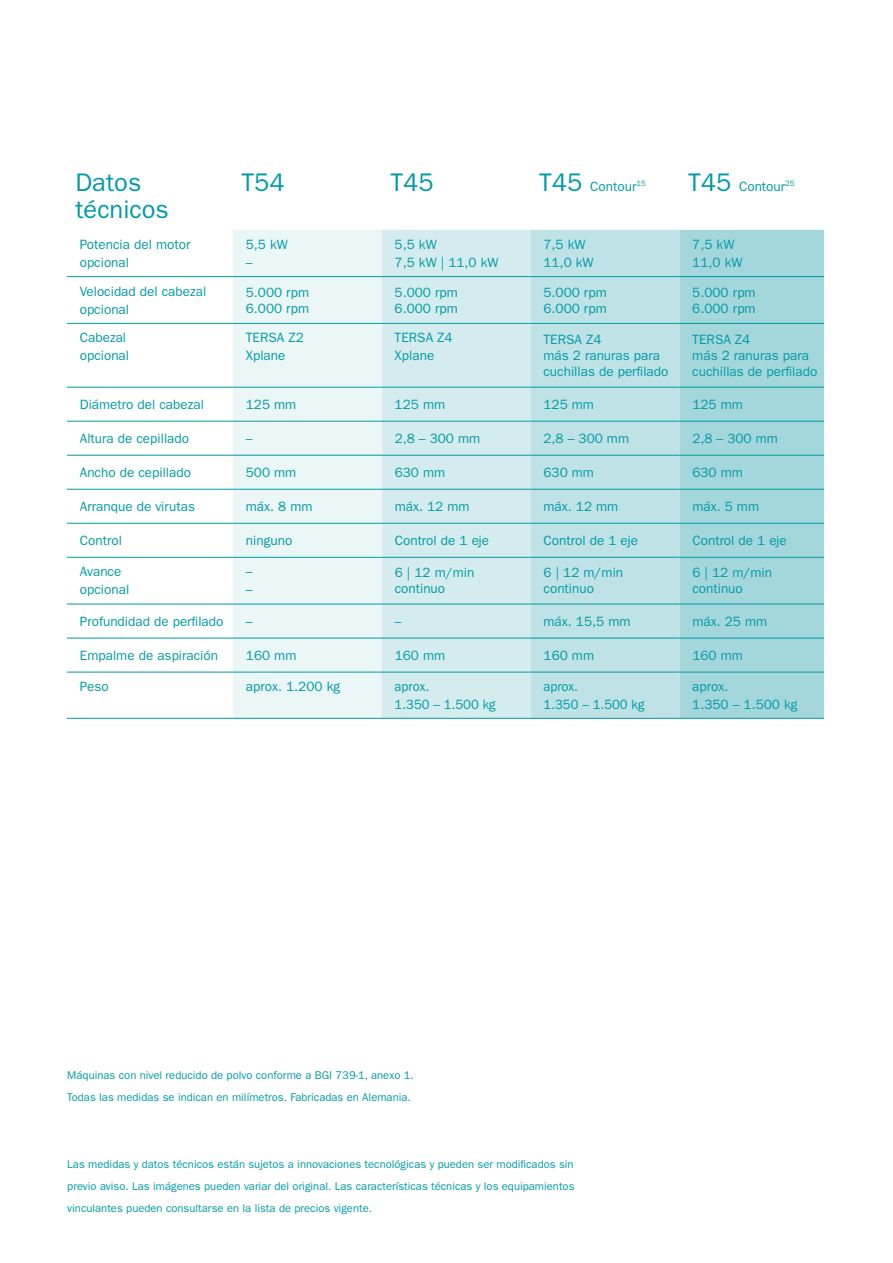
<style>
.page{position:relative;width:893px;height:1263px;background:#fff}
.page>*{position:absolute;margin:0;border:0;box-sizing:border-box;transform-origin:0 0}
.t1{font:25.5px/27px "ITC Franklin Gothic Std";color:#009ba4}
.t2{font:13.5px/18px "ITC Franklin Gothic Std";color:#009ba4}
.t3{font:13.5px/18px "ITC Franklin Gothic Std";color:#009ba4;scale:.96 1}
.t4{font:11.25px/22.2px "ITC Franklin Gothic Std";color:#009ba4;text-align:justify}
.s1{font-size:25.5px}
</style>
<div class="page">
<div style="left:233px;top:230px;width:149px;height:488px;background:#ebf6f7"></div>
<div style="left:382px;top:230px;width:149px;height:488px;background:#d5ecee"></div>
<div style="left:531px;top:230px;width:148px;height:488px;background:#bee2e6"></div>
<div style="left:679px;top:230px;width:145px;height:488px;background:#a4d7dc"></div>
<hr style="left:67px;top:276px;width:166px;height:1px;background:#009ba4">
<hr style="left:233px;top:276px;width:149px;height:1px;background:#009ba4">
<hr style="left:382px;top:276px;width:149px;height:1px;background:#009ba4">
<hr style="left:531px;top:276px;width:148px;height:1px;background:#009ba4">
<hr style="left:679px;top:276px;width:145px;height:1px;background:#009ba4">
<hr style="left:67px;top:323px;width:166px;height:1px;background:#009ba4">
<hr style="left:233px;top:323px;width:149px;height:1px;background:#009ba4">
<hr style="left:382px;top:323px;width:149px;height:1px;background:#009ba4">
<hr style="left:531px;top:323px;width:148px;height:1px;background:#009ba4">
<hr style="left:679px;top:323px;width:145px;height:1px;background:#009ba4">
<hr style="left:67px;top:387px;width:166px;height:1px;background:#009ba4">
<hr style="left:233px;top:387px;width:149px;height:1px;background:#009ba4">
<hr style="left:382px;top:387px;width:149px;height:1px;background:#009ba4">
<hr style="left:531px;top:387px;width:148px;height:1px;background:#009ba4">
<hr style="left:679px;top:387px;width:145px;height:1px;background:#009ba4">
<hr style="left:67px;top:421px;width:166px;height:1px;background:#009ba4">
<hr style="left:233px;top:421px;width:149px;height:1px;background:#009ba4">
<hr style="left:382px;top:421px;width:149px;height:1px;background:#009ba4">
<hr style="left:531px;top:421px;width:148px;height:1px;background:#009ba4">
<hr style="left:679px;top:421px;width:145px;height:1px;background:#009ba4">
<hr style="left:67px;top:455px;width:166px;height:1px;background:#009ba4">
<hr style="left:233px;top:455px;width:149px;height:1px;background:#009ba4">
<hr style="left:382px;top:455px;width:149px;height:1px;background:#009ba4">
<hr style="left:531px;top:455px;width:148px;height:1px;background:#009ba4">
<hr style="left:679px;top:455px;width:145px;height:1px;background:#009ba4">
<hr style="left:67px;top:489px;width:166px;height:1px;background:#009ba4">
<hr style="left:233px;top:489px;width:149px;height:1px;background:#009ba4">
<hr style="left:382px;top:489px;width:149px;height:1px;background:#009ba4">
<hr style="left:531px;top:489px;width:148px;height:1px;background:#009ba4">
<hr style="left:679px;top:489px;width:145px;height:1px;background:#009ba4">
<hr style="left:67px;top:523px;width:166px;height:1px;background:#009ba4">
<hr style="left:233px;top:523px;width:149px;height:1px;background:#009ba4">
<hr style="left:382px;top:523px;width:149px;height:1px;background:#009ba4">
<hr style="left:531px;top:523px;width:148px;height:1px;background:#009ba4">
<hr style="left:679px;top:523px;width:145px;height:1px;background:#009ba4">
<hr style="left:67px;top:557px;width:166px;height:1px;background:#009ba4">
<hr style="left:233px;top:557px;width:149px;height:1px;background:#009ba4">
<hr style="left:382px;top:557px;width:149px;height:1px;background:#009ba4">
<hr style="left:531px;top:557px;width:148px;height:1px;background:#009ba4">
<hr style="left:679px;top:557px;width:145px;height:1px;background:#009ba4">
<hr style="left:67px;top:604px;width:166px;height:1px;background:#009ba4">
<hr style="left:233px;top:604px;width:149px;height:1px;background:#009ba4">
<hr style="left:382px;top:604px;width:149px;height:1px;background:#009ba4">
<hr style="left:531px;top:604px;width:148px;height:1px;background:#009ba4">
<hr style="left:679px;top:604px;width:145px;height:1px;background:#009ba4">
<hr style="left:67px;top:638px;width:166px;height:1px;background:#009ba4">
<hr style="left:233px;top:638px;width:149px;height:1px;background:#009ba4">
<hr style="left:382px;top:638px;width:149px;height:1px;background:#009ba4">
<hr style="left:531px;top:638px;width:148px;height:1px;background:#009ba4">
<hr style="left:679px;top:638px;width:145px;height:1px;background:#009ba4">
<hr style="left:67px;top:672px;width:166px;height:1px;background:#009ba4">
<hr style="left:233px;top:672px;width:149px;height:1px;background:#009ba4">
<hr style="left:382px;top:672px;width:149px;height:1px;background:#009ba4">
<hr style="left:531px;top:672px;width:148px;height:1px;background:#009ba4">
<hr style="left:679px;top:672px;width:145px;height:1px;background:#009ba4">
<hr style="left:67px;top:718px;width:166px;height:1px;background:#009ba4">
<hr style="left:233px;top:718px;width:149px;height:1px;background:#009ba4">
<hr style="left:382px;top:718px;width:149px;height:1px;background:#009ba4">
<hr style="left:531px;top:718px;width:148px;height:1px;background:#009ba4">
<hr style="left:679px;top:718px;width:145px;height:1px;background:#009ba4">
<h1 class="t1" style="left:75px;top:169px;width:95px">Datos técnicos</h1>
<h1 class="t1" style="left:242px;top:169px;width:45px">T54</h1>
<h1 class="t1" style="left:390px;top:169px;width:45px">T45</h1>
<p class="t2" style="left:539px;top:177px;width:108px"><span class="s1">T45</span> Contour<sup>15</sup></p>
<p class="t2" style="left:688px;top:177px;width:108px"><span class="s1">T45</span> Contour<sup>25</sup></p>
<p class="t2" style="left:80px;top:235px;width:112px">Potencia del motor opcional</p>
<p class="t2" style="left:246px;top:235px;width:44px">5,5 kW –</p>
<p class="t2" style="left:395px;top:235px;width:105px">5,5 kW<br>7,5 kW | 11,0 kW</p>
<p class="t2" style="left:543px;top:235px;width:52px">7,5 kW<br>11,0 kW</p>
<p class="t2" style="left:692px;top:235px;width:52px">7,5 kW<br>11,0 kW</p>
<p class="t2" style="left:80px;top:282px;width:128px">Velocidad del cabezal opcional</p>
<p class="t2" style="left:246px;top:284px;width:65px;line-height:16.2px">5.000 rpm<br>6.000 rpm</p>
<p class="t2" style="left:395px;top:284px;width:65px;line-height:16.2px">5.000 rpm<br>6.000 rpm</p>
<p class="t2" style="left:543px;top:284px;width:65px;line-height:16.2px">5.000 rpm<br>6.000 rpm</p>
<p class="t2" style="left:692px;top:284px;width:65px;line-height:16.2px">5.000 rpm<br>6.000 rpm</p>
<p class="t2" style="left:80px;top:328px;width:51px">Cabezal opcional</p>
<p class="t2" style="left:246px;top:328px;width:60px">TERSA Z2<br>Xplane</p>
<p class="t2" style="left:395px;top:328px;width:60px">TERSA Z4<br>Xplane</p>
<p class="t2" style="left:543px;top:331px;width:127px;line-height:16.2px">TERSA Z4<br>más 2 ranuras para cuchillas de perfilado</p>
<p class="t2" style="left:692px;top:331px;width:127px;line-height:16.2px">TERSA Z4<br>más 2 ranuras para cuchillas de perfilado</p>
<p class="t2" style="left:80px;top:395px;width:126px">Diámetro del cabezal</p>
<p class="t2" style="left:246px;top:395px;width:52px">125 mm</p>
<p class="t2" style="left:395px;top:395px;width:52px">125 mm</p>
<p class="t2" style="left:543px;top:395px;width:52px">125 mm</p>
<p class="t2" style="left:692px;top:395px;width:52px">125 mm</p>
<p class="t2" style="left:80px;top:429px;width:111px">Altura de cepillado</p>
<p class="t2" style="left:246px;top:429px;width:8px">–</p>
<p class="t2" style="left:395px;top:429px;width:87px">2,8 – 300 mm</p>
<p class="t2" style="left:543px;top:429px;width:87px">2,8 – 300 mm</p>
<p class="t2" style="left:692px;top:429px;width:87px">2,8 – 300 mm</p>
<p class="t2" style="left:80px;top:463px;width:113px">Ancho de cepillado</p>
<p class="t2" style="left:246px;top:463px;width:52px">500 mm</p>
<p class="t2" style="left:395px;top:463px;width:52px">630 mm</p>
<p class="t2" style="left:543px;top:463px;width:52px">630 mm</p>
<p class="t2" style="left:692px;top:463px;width:52px">630 mm</p>
<p class="t2" style="left:80px;top:497px;width:117px">Arranque de virutas</p>
<p class="t2" style="left:246px;top:497px;width:68px">máx. 8 mm</p>
<p class="t2" style="left:395px;top:497px;width:76px">máx. 12 mm</p>
<p class="t2" style="left:543px;top:497px;width:76px">máx. 12 mm</p>
<p class="t2" style="left:692px;top:497px;width:68px">máx. 5 mm</p>
<p class="t2" style="left:80px;top:531px;width:44px">Control</p>
<p class="t2" style="left:246px;top:531px;width:48px">ninguno</p>
<p class="t2" style="left:395px;top:531px;width:96px">Control de 1 eje</p>
<p class="t2" style="left:544px;top:531px;width:96px">Control de 1 eje</p>
<p class="t2" style="left:692px;top:531px;width:96px">Control de 1 eje</p>
<p class="t2" style="left:80px;top:563px;width:51px">Avance opcional</p>
<p class="t2" style="left:246px;top:563px;width:8px">– –</p>
<p class="t2" style="left:395px;top:565px;width:81px;line-height:16.2px">6 | 12 m/min continuo</p>
<p class="t2" style="left:544px;top:565px;width:81px;line-height:16.2px">6 | 12 m/min continuo</p>
<p class="t2" style="left:692px;top:565px;width:81px;line-height:16.2px">6 | 12 m/min continuo</p>
<p class="t2" style="left:80px;top:612px;width:145px">Profundidad de perfilado</p>
<p class="t2" style="left:246px;top:612px;width:8px">–</p>
<p class="t2" style="left:395px;top:612px;width:8px">–</p>
<p class="t2" style="left:544px;top:612px;width:88px">máx. 15,5 mm</p>
<p class="t2" style="left:692px;top:612px;width:76px">máx. 25 mm</p>
<p class="t2" style="left:80px;top:646px;width:140px">Empalme de aspiración</p>
<p class="t2" style="left:246px;top:646px;width:52px">160 mm</p>
<p class="t2" style="left:395px;top:646px;width:52px">160 mm</p>
<p class="t2" style="left:544px;top:646px;width:52px">160 mm</p>
<p class="t2" style="left:692px;top:646px;width:52px">160 mm</p>
<p class="t2" style="left:80px;top:677px;width:30px">Peso</p>
<p class="t2" style="left:246px;top:677px;width:96px">aprox. 1.200 kg</p>
<p class="t3" style="left:395px;top:677px;width:107px">aprox.<br>1.350 – 1.500 kg</p>
<p class="t3" style="left:543px;top:677px;width:107px">aprox.<br>1.350 – 1.500 kg</p>
<p class="t2" style="left:692px;top:677px;width:107px">aprox.<br>1.350 – 1.500 kg</p>
<p class="t4" style="left:67px;top:1064px;width:348px">Máquinas con nivel reducido de polvo conforme a BGI 739-1, anexo 1.<br>Todas las medidas se indican en milímetros. Fabricadas en Alemania.</p>
<p class="t4" style="left:67px;top:1153px;width:509px">Las medidas y datos técnicos están sujetos a innovaciones tecnológicas y pueden ser modificados sin previo aviso. Las imágenes pueden variar del original. Las características técnicas y los equipamientos vinculantes pueden consultarse en la lista de precios vigente.</p>
</div>
